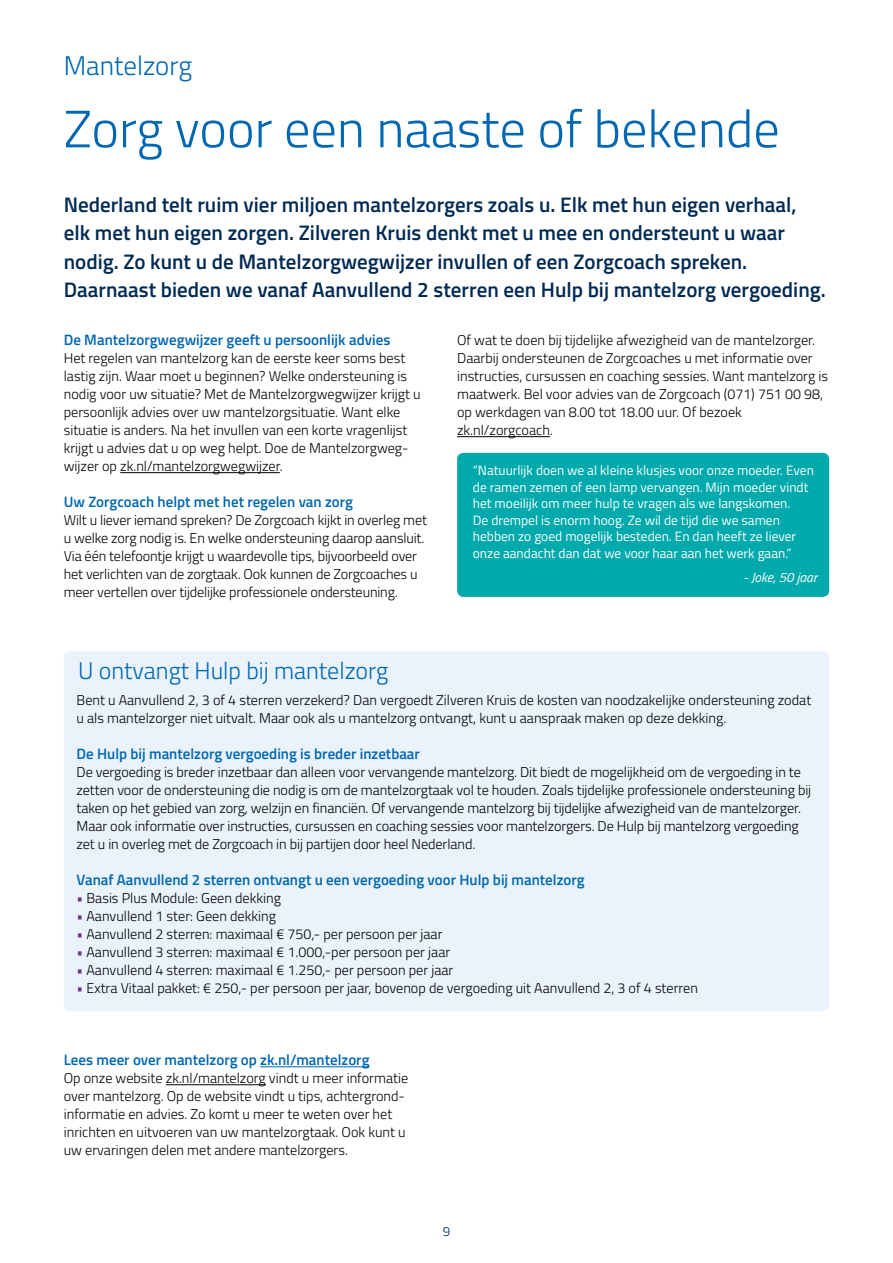
<style>
.page{position:relative;width:893px;height:1263px;background:#fff}
.page>*{position:absolute;margin:0;border:0;box-sizing:border-box;transform-origin:0 0}
.t1{font:300 52.5px "Titillium Web";color:#0067b2}
.t2{font:300 27px "Titillium Web";color:#0067b2}
.t3{font:300 24px "Titillium Web";color:#0067b2}
.t4{font:600 21px/28.5px "Titillium Web";color:#002953}
.t5{font:600 15px "Titillium Web";color:#0067b2}
.t6{font:300 14.25px/18px "Titillium Web";color:#000}
.t7{font:13.5px/16.5px "Titillium Web";color:#fff}
.t8{font:italic 13.5px "Titillium Web";color:#fff}
.t9{font:300 13.5px "Titillium Web";color:#002953}
.s1{color:#75328a}
</style>
<div class="page">
<div style="left:457px;top:453px;width:372px;height:144px;background:#00a9ab;border-radius:6px"></div>
<hr style="left:120px;top:472px;width:160px;height:1px;background:#000">
<div style="left:64px;top:651px;width:765px;height:360px;background:#eaf3fc;border-radius:6px"></div>
<hr style="left:260px;top:1066px;width:110px;height:1px;background:#0067b2">
<hr style="left:166px;top:1084px;width:100px;height:1px;background:#000">
<hr style="left:457px;top:436px;width:93px;height:1px;background:#000">
<h2 class="t2" style="left:64px;top:46px;width:130px">Mantelzorg</h2>
<h1 class="t1" style="left:64px;top:91px;width:717px">Zorg voor een naaste of bekende</h1>
<p class="t4" style="left:64px;top:189px;width:763px">Nederland telt ruim vier miljoen mantelzorgers zoals u. Elk met hun eigen verhaal, elk met hun eigen zorgen. Zilveren Kruis denkt met u mee en ondersteunt u waar nodig. Zo kunt u de Mantelzorgwegwijzer invullen of een Zorgcoach spreken.<br>Daarnaast bieden we vanaf Aanvullend 2 sterren een Hulp bij mantelzorg vergoeding.</p>
<p class="t5" style="left:64px;top:329px;width:328px">De Mantelzorgwegwijzer geeft u persoonlijk advies</p>
<p class="t6" style="left:64px;top:349px;width:358px">Het regelen van mantelzorg kan de eerste keer soms best lastig zijn. Waar moet u beginnen? Welke ondersteuning is nodig voor uw situatie? Met de Mantelzorgwegwijzer krijgt u persoonlijk advies over uw mantelzorgsituatie. Want elke situatie is anders. Na het invullen van een korte vragenlijst krijgt u advies dat u op weg helpt. Doe de Mantelzorgweg&shy;wijzer op zk.nl/mantelzorgwegwijzer.</p>
<p class="t5" style="left:64px;top:491px;width:291px">Uw Zorgcoach helpt met het regelen van zorg</p>
<p class="t6" style="left:64px;top:511px;width:365px">Wilt u liever iemand spreken? De Zorgcoach kijkt in overleg met u welke zorg nodig is. En welke ondersteuning daarop aansluit.<br>Via één telefoontje krijgt u waardevolle tips, bijvoorbeeld over het verlichten van de zorgtaak. Ook kunnen de Zorgcoaches u meer vertellen over tijdelijke professionele ondersteuning.</p>
<p class="t6" style="left:457px;top:331px;width:372px">Of wat te doen bij tijdelijke afwezigheid van de mantelzorger.<br>Daarbij ondersteunen de Zorgcoaches u met informatie over instructies, cursussen en coaching sessies. Want mantelzorg is maatwerk. Bel voor advies van de Zorgcoach (071) 751 00 98, op werkdagen van 8.00 tot 18.00 uur. Of bezoek zk.nl/zorgcoach.</p>
<p class="t7" style="left:473px;top:461px;width:343px">“Natuurlijk doen we al kleine klusjes voor onze moeder. Even de ramen zemen of een lamp vervangen. Mijn moeder vindt het moeilijk om meer hulp te vragen als we langskomen.<br>De drempel is enorm hoog. Ze wil de tijd die we samen hebben zo goed mogelijk besteden. En dan heeft ze liever onze aandacht dan dat we voor haar aan het werk gaan.”</p>
<p class="t8" style="left:743px;top:567px;width:75px">- Joke, 50 jaar</p>
<h3 class="t3" style="left:78px;top:653px;width:312px">U ontvangt Hulp bij mantelzorg</h3>
<p class="t6" style="left:77px;top:691px;width:736px">Bent u Aanvullend 2, 3 of 4 sterren verzekerd? Dan vergoedt Zilveren Kruis de kosten van noodzakelijke ondersteuning zodat u als mantelzorger niet uitvalt. Maar ook als u mantelzorg ontvangt, kunt u aanspraak maken op deze dekking.</p>
<p class="t5" style="left:77px;top:743px;width:345px">De Hulp bij mantelzorg vergoeding is breder inzetbaar</p>
<p class="t6" style="left:77px;top:763px;width:736px">De vergoeding is breder inzetbaar dan alleen voor vervangende mantelzorg. Dit biedt de mogelijkheid om de vergoeding in te zetten voor de ondersteuning die nodig is om de mantelzorgtaak vol te houden. Zoals tijdelijke professionele ondersteuning bij taken op het gebied van zorg, welzijn en financiën. Of vervangende mantelzorg bij tijdelijke afwezigheid van de mantelzorger.<br>Maar ook informatie over instructies, cursussen en coaching sessies voor mantelzorgers. De Hulp bij mantelzorg vergoeding zet u in overleg met de Zorgcoach in bij partijen door heel Nederland.</p>
<p class="t5" style="left:77px;top:869px;width:510px">Vanaf Aanvullend 2 sterren ontvangt u een vergoeding voor Hulp bij mantelzorg</p>
<p class="t6" style="left:77px;top:889px;width:206px"><span class="s1">•</span> Basis Plus Module: Geen dekking</p>
<p class="t6" style="left:77px;top:907px;width:201px"><span class="s1">•</span> Aanvullend 1 ster: Geen dekking</p>
<p class="t6" style="left:77px;top:925px;width:367px"><span class="s1">•</span> Aanvullend 2 sterren: maximaal € 750,- per persoon per jaar</p>
<p class="t6" style="left:77px;top:943px;width:375px"><span class="s1">•</span> Aanvullend 3 sterren: maximaal € 1.000,-per persoon per jaar</p>
<p class="t6" style="left:77px;top:961px;width:378px"><span class="s1">•</span> Aanvullend 4 sterren: maximaal € 1.250,- per persoon per jaar</p>
<p class="t6" style="left:77px;top:979px;width:623px"><span class="s1">•</span> Extra Vitaal pakket: € 250,- per persoon per jaar, bovenop de vergoeding uit Aanvullend 2, 3 of 4 sterren</p>
<p class="t5" style="left:64px;top:1049px;width:307px">Lees meer over mantelzorg op zk.nl/mantelzorg</p>
<p class="t6" style="left:64px;top:1069px;width:346px">Op onze website zk.nl/mantelzorg vindt u meer informatie over mantelzorg. Op de website vindt u tips, achtergrond&shy;informatie en advies. Zo komt u meer te weten over het inrichten en uitvoeren van uw mantelzorgtaak. Ook kunt u uw ervaringen delen met andere mantelzorgers.</p>
<p class="t9" style="left:443px;top:1221px;width:9px">9</p>
</div>
